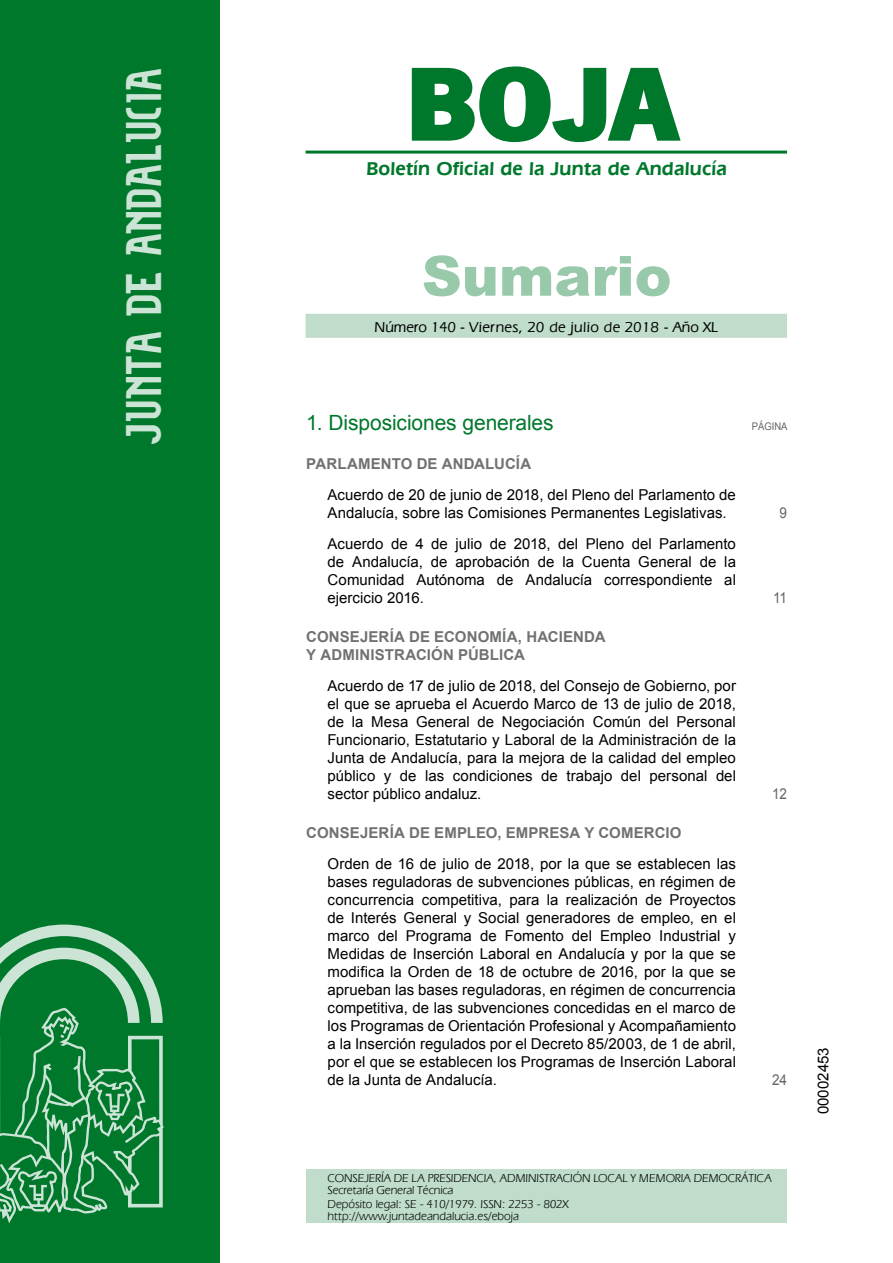
<style>
.page{position:relative;width:893px;height:1263px;background:#fff}
.page>*{position:absolute;margin:0;border:0;box-sizing:border-box;transform-origin:0 0}
.t1{font:700 105px "News Got T";color:#00782c;scale:1.14 1}
.t2{font:900 55.5px "Arial";color:#99c9ab}
.t3{font:27px "Alfabeto Andaluz Nuevo";color:#cce4d5}
.t4{font:21px "Arial";letter-spacing:-.005em;color:#00782c}
.t5{font:600 19.5px "Eras IT Cby BT";letter-spacing:.01em;color:#00782c}
.t6{font:15px/18px "Arial";color:#000;text-align:justify}
.t7{font:700 15px/18px "Arial";letter-spacing:.01em;color:#707173}
.t8{font:500 15px "Eras IT Cby BT";letter-spacing:.025em;color:#000}
.t9{font:15px "Arial";color:#646567;scale:.9 1}
.t10{font:12px/12px "Eras IT Cby BT";letter-spacing:-.01em;color:#000}
.t11{font:10.5px "Arial";color:#646567;scale:.9 1}
</style>
<div class="page">
<hr style="left:305px;top:151px;width:482px;height:3px;background:#00782c">
<div style="left:305px;top:314px;width:482px;height:24px;background:#bfddca"></div>
<div style="left:0;top:0;width:219px;height:1263px;background:#00782c"></div>
<svg style="left:0;top:925px;width:164px;height:298px"></svg>
<svg style="left:411px;top:66px;width:270px;height:77px"></svg>
<div style="left:306px;top:1169px;width:481px;height:54px;background:#bfddca"></div>
<h3 class="t3" style="left:136px;top:446px;width:379px;rotate:-90deg">JUNTA DE ANDALUCIA</h3>
<h1 class="t1" style="left:405px;top:42px;width:240px">BOJA</h1>
<h3 class="t5" style="left:366px;top:157px;width:362px">Boletín Oficial de la Junta de Andalucía</h3>
<h2 class="t2" style="left:422px;top:236px;width:251px">Sumario</h2>
<p class="t8" style="left:374px;top:317px;width:344px">Número 140 - Viernes, 20 de julio de 2018 - Año XL</p>
<h3 class="t4" style="left:306px;top:409px;width:249px">1. Disposiciones generales</h3>
<p class="t11" style="left:751px;top:419px;width:41px">PÁGINA</p>
<p class="t7" style="left:306px;top:456px;width:226px">PARLAMENTO DE ANDALUCÍA</p>
<p class="t6" style="left:327px;top:486px;width:410px">Acuerdo de 20 de junio de 2018, del Pleno del Parlamento de<br>Andalucía, sobre las Comisiones Permanentes Legislativas.</p>
<p class="t9" style="left:779px;top:503px;width:10px">9</p>
<p class="t6" style="left:327px;top:535px;width:410px">Acuerdo de 4 de julio de 2018, del Pleno del Parlamento de Andalucía, de aprobación de la Cuenta General de la Comunidad Autónoma de Andalucía correspondiente al ejercicio 2016.</p>
<p class="t7" style="left:306px;top:628px;width:301px">CONSEJERÍA DE ECONOMÍA, HACIENDA<br>Y ADMINISTRACIÓN PÚBLICA</p>
<p class="t6" style="left:327px;top:677px;width:410px">Acuerdo de 17 de julio de 2018, del Consejo de Gobierno, por el que se aprueba el Acuerdo Marco de 13 de julio de 2018, de la Mesa General de Negociación Común del Personal Funcionario, Estatutario y Laboral de la Administración de la Junta de Andalucía, para la mejora de la calidad del empleo público y de las condiciones de trabajo del personal del sector público andaluz.</p>
<p class="t7" style="left:306px;top:824px;width:377px">CONSEJERÍA DE EMPLEO, EMPRESA Y COMERCIO</p>
<p class="t6" style="left:327px;top:855px;width:410px">Orden de 16 de julio de 2018, por la que se establecen las bases reguladoras de subvenciones públicas, en régimen de concurrencia competitiva, para la realización de Proyectos de Interés General y Social generadores de empleo, en el marco del Programa de Fomento del Empleo Industrial y Medidas de Inserción Laboral en Andalucía y por la que se modifica la Orden de 18 de octubre de 2016, por la que se aprueban las bases reguladoras, en régimen de concurrencia competitiva, de las subvenciones concedidas en el marco de los Programas de Orientación Profesional y Acompañamiento a la Inserción regulados por el Decreto 85/2003, de 1 de abril, por el que se establecen los Programas de Inserción Laboral de la Junta de Andalucía.</p>
<p class="t9" style="left:773px;top:588px;width:17px">11</p>
<p class="t9" style="left:772px;top:784px;width:18px">12</p>
<p class="t9" style="left:772px;top:1070px;width:18px">24</p>
<p class="t10" style="left:327px;top:1171px;width:445px">CONSEJERÍA DE LA PRESIDENCIA, ADMINISTRACIÓN LOCAL Y MEMORIA DEMOCRÁTICA<br>Secretaría General Técnica</p>
<p class="t10" style="left:327px;top:1198px;width:243px">Depósito legal: SE - 410/1979. ISSN: 2253 - 802X http://www.juntadeandalucia.es/eboja</p>
<p class="t6" style="left:814px;top:1114px;width:68px;rotate:-90deg">00002453</p>
</div>
